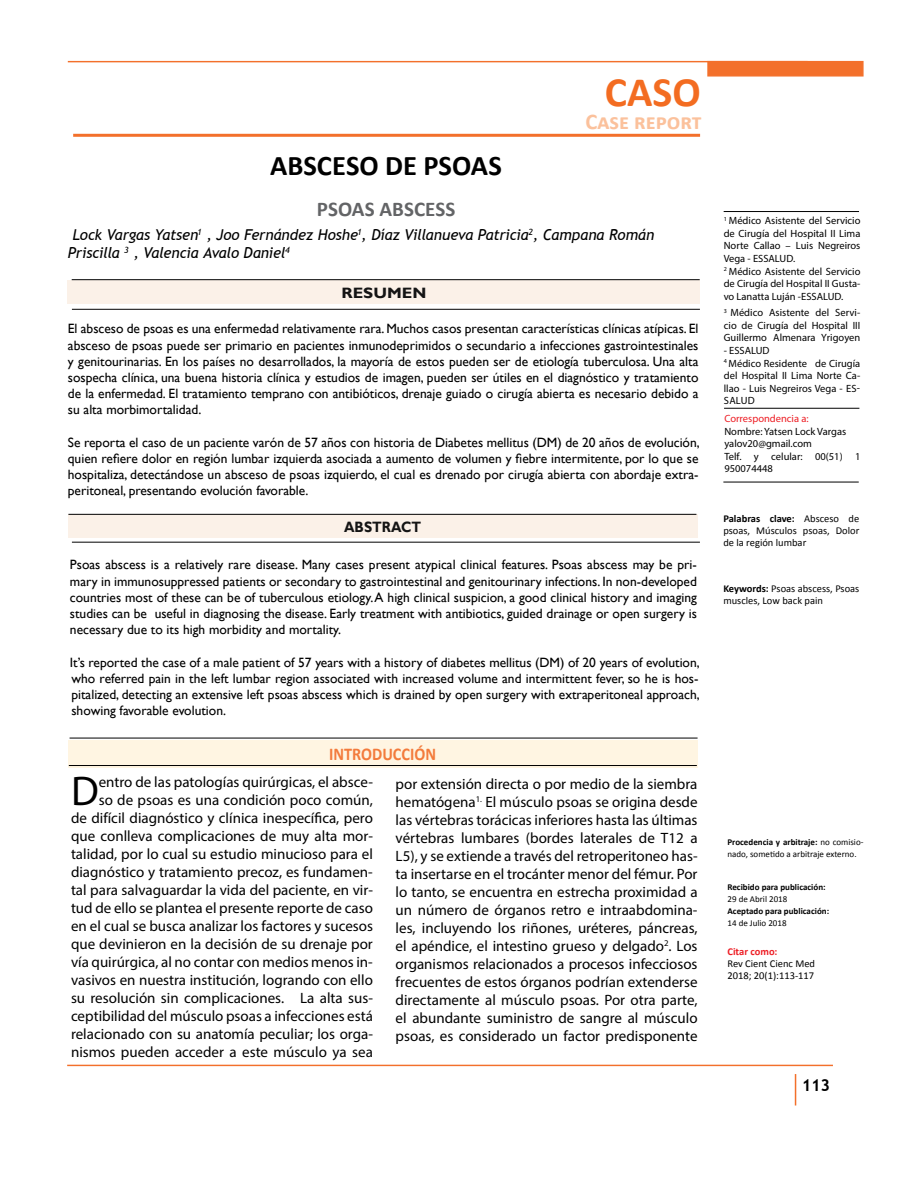
<style>
.page{position:relative;width:918px;height:1188px;background:#fff}
.page>*{position:absolute;margin:0;border:0;box-sizing:border-box;transform-origin:0 0}
.t1{font:700 42px "Calibri";color:#f36c21}
.t2{font:41.7px "Myriad Pro";color:#000}
.t3{font:700 28.5px "Calibri";color:#000}
.t4{font:700 22.5px "Calibri";color:#fbc19c}
.t5{font:700 21px "Calibri";color:#636466}
.t6{font:700 18px "Calibri";color:#f3702b;scale:.9 1}
.t7{font:700 16.5px "Trebuchet MS";color:#000}
.t8{font:15px/18px "Myriad Pro";color:#000;text-align:right}
.t9{font:italic 15px/18px "Trebuchet MS";letter-spacing:-.01em;color:#000}
.t10{font:700 15px "Gill Sans";color:#000;scale:.9 1}
.t11{font:700 15px "Gill Sans";color:#000;scale:1.11 1}
.t12{font:13.5px/16.2px "Gill Sans";color:#000;text-align:justify}
.t13{font:10.5px/12.6px "Myriad Pro";color:#000}
.t14{font:10.5px/12px "Calibri";color:#000}
.t15{font:10.5px "Myriad Pro";color:#ed1d24}
.t16{font:700 10.5px "Calibri";color:#ed1d24}
.t17{font:9px/12px "Calibri";color:#000}
.t18{font:700 9px "Calibri";color:#000}
.s1{font-weight:700}
</style>
<div class="page">
<hr style="left:68px;top:61px;width:740px;height:1px;background:#f3702b">
<div style="left:707px;top:61px;width:157px;height:16px;background:#f3702b;border:1px solid #f3702b"></div>
<hr style="left:795px;top:1074px;width:1px;height:32px;background:#f3702b">
<hr style="left:67px;top:1065px;width:766px;height:1px;background:#f3702b">
<hr style="left:73px;top:134px;width:627px;height:3px;background:#f3702b">
<div style="left:68px;top:280px;width:632px;height:24px;background:#fbf0e7"></div>
<div style="left:68px;top:514px;width:629px;height:24px;background:#fbf0e7"></div>
<div style="left:68px;top:740px;width:629px;height:27px;background:#fff5e0"></div>
<hr style="left:72px;top:279px;width:628px;height:1px;background:#000">
<hr style="left:72px;top:542px;width:628px;height:1px;background:#000">
<hr style="left:72px;top:309px;width:628px;height:1px;background:#000">
<hr style="left:68px;top:514px;width:628px;height:1px;background:#000">
<hr style="left:70px;top:738px;width:628px;height:1px;background:#000">
<hr style="left:69px;top:765px;width:628px;height:1px;background:#000">
<hr style="left:724px;top:211px;width:135px;height:1px;background:#000">
<hr style="left:723px;top:482px;width:136px;height:1px;background:#000">
<hr style="left:724px;top:408px;width:135px;height:1px;background:#000">
<h3 class="t3" style="left:270px;top:145px;width:233px">ABSCESO DE PSOAS</h3>
<h3 class="t5" style="left:317px;top:194px;width:140px">PSOAS ABSCESS</h3>
<h1 class="t1" style="left:605px;top:62px;width:97px">CASO</h1>
<h3 class="t4" style="left:585px;top:106px;width:118px">Case report</h3>
<p class="t9" style="left:68px;top:226px;width:588px;text-indent:5px">Lock Vargas Yatsen<sup>1</sup> , Joo Fernández Hoshe<sup>1</sup>, Díaz Villanueva Patricia<sup>2</sup>, Campana Román<br>Priscilla <sup>3</sup> , Valencia Avalo Daniel<sup>4</sup></p>
<p class="t11" style="left:341px;top:283px;width:78px">RESUMEN</p>
<p class="t12" style="left:68px;top:321px;width:632px">El absceso de psoas es una enfermedad relativamente rara. Muchos casos presentan características clínicas atípicas. El absceso de psoas puede ser primario en pacientes inmunodeprimidos o secundario a infecciones gastrointestinales y genitourinarias. En los países no desarrollados, la mayoría de estos pueden ser de etiología tuberculosa. Una alta sospecha clínica, una buena historia clínica y estudios de imagen, pueden ser útiles en el diagnóstico y tratamiento de la enfermedad. El tratamiento temprano con antibióticos, drenaje guiado o cirugía abierta es necesario debido a su alta morbimortalidad.</p>
<p class="t12" style="left:68px;top:434px;width:633px">Se reporta el caso de un paciente varón de 57 años con historia de Diabetes mellitus (DM) de 20 años de evolución, quien refiere dolor en región lumbar izquierda asociada a aumento de volumen y fiebre intermitente, por lo que se hospitaliza, detectándose un absceso de psoas izquierdo, el cual es drenado por cirugía abierta con abordaje extra&shy;peritoneal, presentando evolución favorable.</p>
<p class="t10" style="left:344px;top:518px;width:87px">ABSTRACT</p>
<p class="t12" style="left:70px;top:557px;width:629px">Psoas abscess is a relatively rare disease. Many cases present atypical clinical features. Psoas abscess may be pri&shy;mary in immunosuppressed patients or secondary to gastrointestinal and genitourinary infections. In non-developed countries most of these can be of tuberculous etiology. A high clinical suspicion, a good clinical history and imaging studies can be useful in diagnosing the disease. Early treatment with antibiotics, guided drainage or open surgery is necessary due to its high morbidity and mortality.</p>
<p class="t12" style="left:70px;top:654px;width:631px">It’s reported the case of a male patient of 57 years with a history of diabetes mellitus (DM) of 20 years of evolution, who referred pain in the left lumbar region associated with increased volume and intermittent fever, so he is hos&shy;pitalized, detecting an extensive left psoas abscess which is drained by open surgery with extraperitoneal approach, showing favorable evolution.</p>
<h3 class="t6" style="left:329px;top:741px;width:120px">INTRODUCCIÓN</h3>
<p class="t8" style="left:396px;top:775px;width:303px;text-align:justify">por extensión directa o por medio de la siembra hematógena<sup>1.</sup> El músculo psoas se origina desde las vértebras torácicas inferiores hasta las últimas vértebras lumbares (bordes laterales de T12 a L5), y se extiende a través del retroperitoneo has&shy;ta insertarse en el trocánter menor del fémur. Por lo tanto, se encuentra en estrecha proximidad a un número de órganos retro e intraabdomina&shy;les, incluyendo los riñones, uréteres, páncreas, el apéndice, el intestino grueso y delgado<sup>2</sup>. Los organismos relacionados a procesos infecciosos frecuentes de estos órganos podrían extenderse directamente al músculo psoas. Por otra parte, el abundante suministro de sangre al músculo psoas, es considerado un factor predisponente</p>
<p class="t8" style="left:71px;top:773px;width:303px">entro de las patologías quirúrgicas, el absce-<br>so de psoas es una condición poco común,<br>de difícil diagnóstico y clínica inespecífica, pero que conlleva complicaciones de muy alta mor&shy;talidad, por lo cual su estudio minucioso para el diagnóstico y tratamiento precoz, es fundamen&shy;tal para salvaguardar la vida del paciente, en vir&shy;tud de ello se plantea el presente reporte de caso en el cual se busca analizar los factores y sucesos que devinieron en la decisión de su drenaje por vía quirúrgica, al no contar con medios menos in&shy;vasivos en nuestra institución, logrando con ello su resolución sin complicaciones. La alta sus&shy;ceptibilidad del músculo psoas a infecciones está relacionado con su anatomía peculiar; los orga&shy;nismos pueden acceder a este músculo ya sea</p>
<h2 class="t2" style="left:71px;top:766px;width:29px">D</h2>
<p class="t13" style="left:724px;top:214px;width:138px"><sup>1</sup> Médico Asistente del Servicio de Cirugía del Hospital II Lima<br>Norte Callao – Luis Negreiros<br>Vega - ESSALUD.<br><sup>2</sup> Médico Asistente del Servicio de Cirugía del Hospital II Gusta&shy;vo Lanatta Luján -ESSALUD.</p>
<p class="t13" style="left:724px;top:306px;width:138px;text-align:justify"><sup>3</sup> Médico Asistente del Servi&shy;cio de Cirugía del Hospital III Guillermo Almenara Yrigoyen</p>
<p class="t13" style="left:724px;top:344px;width:138px">- ESSALUD<br><sup>4</sup> Médico Residente de Cirugía del Hospital II Lima Norte Ca&shy;llao - Luis Negreiros Vega - ES-<br>SALUD</p>
<p class="t15" style="left:724px;top:412px;width:86px">Correspondencia a:</p>
<p class="t13" style="left:724px;top:425px;width:138px">Nombre: Yatsen Lock Vargas yalov20@gmail.com<br>Telf. y celular: 00(51) 1<br>950074448</p>
<p class="t14" style="left:723px;top:512px;width:137px;text-align:justify"><span class="s1">Palabras clave:</span> Absceso de psoas, Músculos psoas, Dolor de la región lumbar</p>
<p class="t14" style="left:723px;top:582px;width:137px"><span class="s1">Keywords:</span> Psoas abscess, Psoas muscles, Low back pain</p>
<p class="t17" style="left:728px;top:836px;width:138px"><span class="s1">Procedencia y arbitraje:</span> no comisio&shy;nado, sometido a arbitraje externo.</p>
<p class="t18" style="left:728px;top:881px;width:100px">Recibido para publicación:</p>
<p class="t17" style="left:728px;top:893px;width:61px">29 de Abril 2018</p>
<p class="t18" style="left:728px;top:905px;width:103px">Aceptado para publicación:</p>
<p class="t17" style="left:728px;top:917px;width:61px">14 de Julio 2018</p>
<p class="t16" style="left:728px;top:944px;width:52px">Citar como:</p>
<p class="t14" style="left:728px;top:957px;width:89px">Rev Cient Cienc Med<br>2018; 20(1):113-117</p>
<p class="t7" style="left:802px;top:1075px;width:30px">113</p>
</div>
